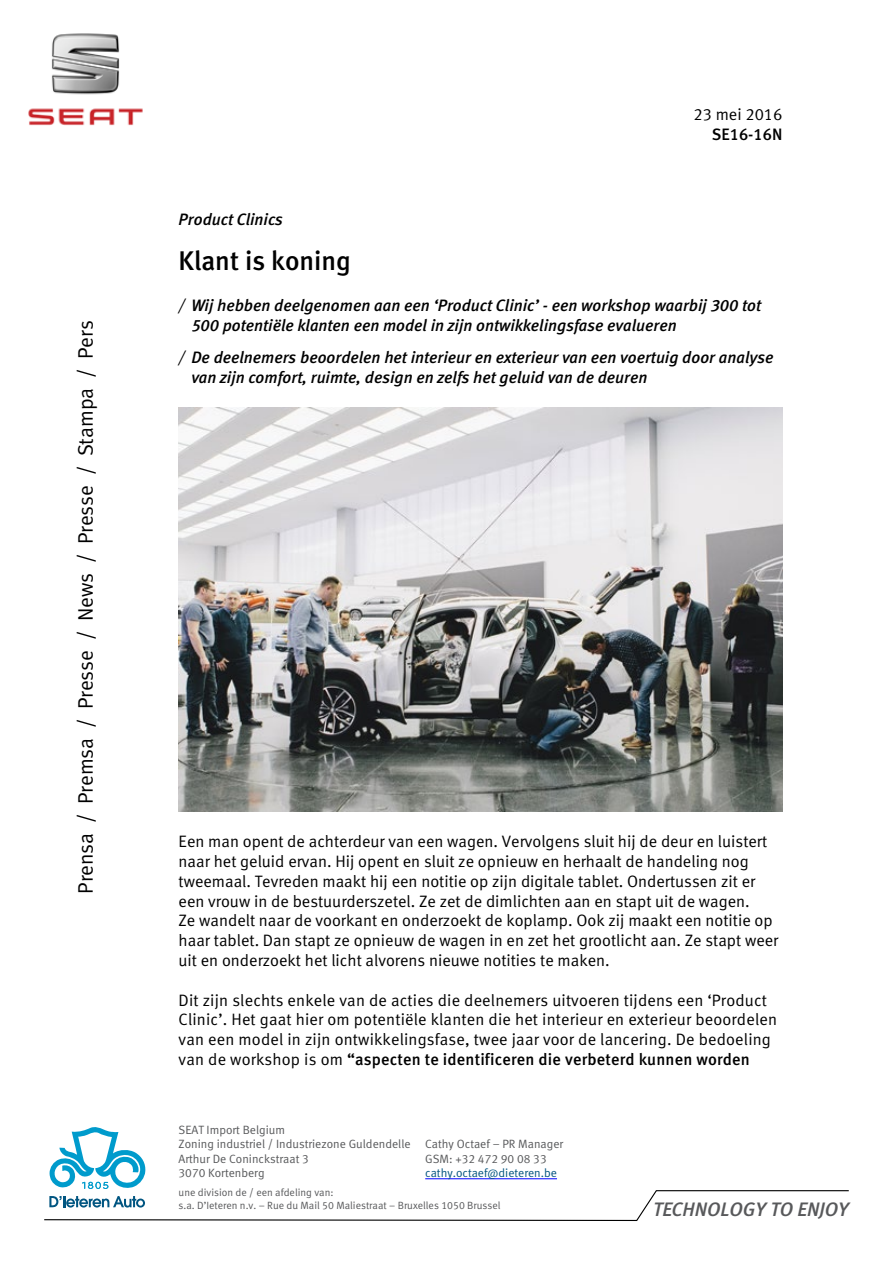
<style>
.page{position:relative;width:893px;height:1263px;background:#fff}
.page>*{position:absolute;margin:0;border:0;box-sizing:border-box;transform-origin:0 0}
.t1{font:500 27px "Seat Meta";color:#000}
.t2{font:21px "Seat Meta Normal";color:#000}
.t3{font:italic 500 19.5px "Seat Meta";color:#58595b}
.t4{font:16.5px/19.8px "Seat Meta Normal";color:#000}
.t5{font:italic 500 16.5px/19.8px "Seat Meta";color:#000}
.t6{font:500 16.5px "Seat Meta";letter-spacing:.01em;color:#000}
.t7{font:12px/14.4px "Seat Meta Normal";color:#58595b}
.t8{font:12px "Seat Meta Normal";color:#045580}
.t9{font:10.5px/12.6px "Seat Meta Normal";color:#58595b}
.s1{font-family:"Seat Meta Normal"}
.s2{font-family:"Seat Meta Normal";font-weight:400}
</style>
<div class="page">
<svg style="left:44px;top:1127px;width:805px;height:94px"></svg>
<img style="left:28px;top:33px;width:115px;height:93px">
<hr style="left:425px;top:1178px;width:132px;height:1px;background:#00f">
<img style="left:179px;top:407px;width:603px;height:404px">
<p class="t2" style="left:73px;top:894px;width:575px;rotate:-90deg">Prensa / Premsa / Presse / News / Presse / Stampa / Pers</p>
<p class="t4" style="left:693px;top:105px;width:91px">23 mei 2016</p>
<p class="t6" style="left:712px;top:125px;width:72px">SE16-16N</p>
<p class="t5" style="left:179px;top:209px;width:106px">Product Clinics</p>
<h1 class="t1" style="left:179px;top:245px;width:174px">Klant is koning</h1>
<p class="t5" style="left:191px;top:295px;width:571px;text-indent:-13px"><span class="s1">/</span> Wij hebben deelgenomen aan een ‘Product Clinic’ - een workshop waarbij 300 tot<br>500 potentiële klanten een model in zijn ontwikkelingsfase evalueren</p>
<p class="t5" style="left:191px;top:348px;width:584px;text-indent:-13px"><span class="s1">/</span> De deelnemers beoordelen het interieur en exterieur van een voertuig door analyse van zijn comfort, ruimte, design en zelfs het geluid van de deuren</p>
<p class="t4" style="left:179px;top:831px;width:601px">Een man opent de achterdeur van een wagen. Vervolgens sluit hij de deur en luistert naar het geluid ervan. Hij opent en sluit ze opnieuw en herhaalt de handeling nog tweemaal. Tevreden maakt hij een notitie op zijn digitale tablet. Ondertussen zit er een vrouw in de bestuurderszetel. Ze zet de dimlichten aan en stapt uit de wagen.<br>Ze wandelt naar de voorkant en onderzoekt de koplamp. Ook zij maakt een notitie op haar tablet. Dan stapt ze opnieuw de wagen in en zet het grootlicht aan. Ze stapt weer uit en onderzoekt het licht alvorens nieuwe notities te maken.</p>
<p class="t4" style="left:179px;top:990px;width:600px">Dit zijn slechts enkele van de acties die deelnemers uitvoeren tijdens een ‘Product<br>Clinic’. Het gaat hier om potentiële klanten die het interieur en exterieur beoordelen van een model in zijn ontwikkelingsfase, twee jaar voor de lancering. De bedoeling</p>
<p class="t6" style="left:179px;top:1050px;width:573px"><span class="s2">van de workshop is om</span> “aspecten te identificeren die verbeterd kunnen worden</p>
<p class="t7" style="left:179px;top:1122px;width:233px">SEAT Import Belgium<br>Zoning industriel / Industriezone Guldendelle<br>Arthur De Coninckstraat 3<br>3070 Kortenberg</p>
<p class="t7" style="left:425px;top:1137px;width:140px">Cathy Octaef – PR Manager<br>GSM: +32 472 90 08 33</p>
<p class="t8" style="left:425px;top:1166px;width:133px">cathy.octaef@dieteren.be</p>
<p class="t9" style="left:179px;top:1186px;width:324px">une division de / een afdeling van:<br>s.a. D’Ieteren n.v. – Rue du Mail 50 Maliestraat – Bruxelles 1050 Brussel</p>
<p class="t3" style="left:653px;top:1198px;width:197px">TECHNOLOGY TO ENJOY</p>
</div>
